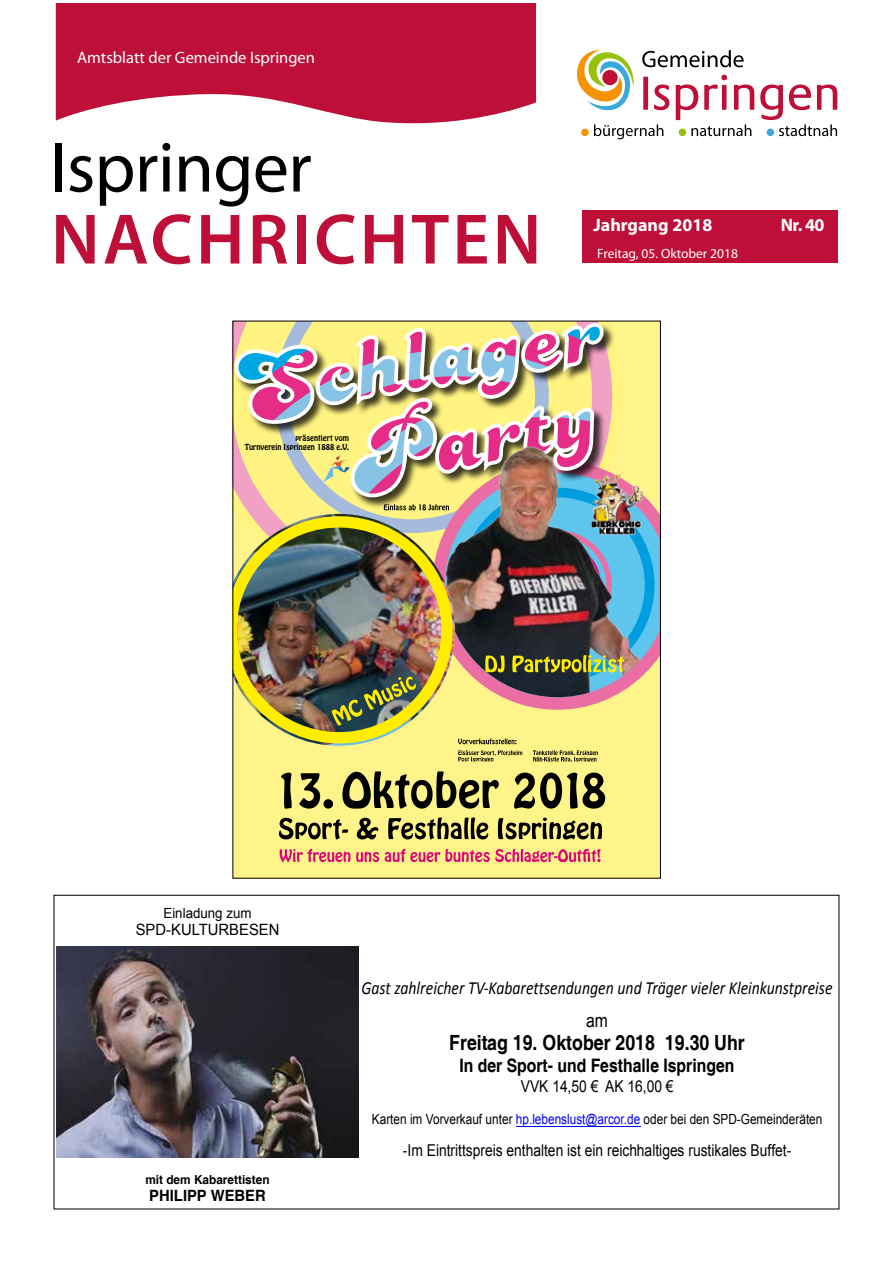
<style>
.page{position:relative;width:893px;height:1263px;background:#fff}
.page>*{position:absolute;margin:0;border:0;box-sizing:border-box;transform-origin:0 0}
.t1{font:600 72px "Myriad Pro";letter-spacing:.045em;color:#bd0f38}
.t2{font:72px "Myriad Pro";letter-spacing:-.01em;color:#000}
.t3{font:700 21px "Helvetica";color:#000;scale:.85 1}
.t4{font:italic 18.6px "Calibri";color:#000;scale:.85 1}
.t5{font:700 18.6px "Helvetica";color:#000;scale:.85 1}
.t6{font:18.6px "Arial";color:#000;scale:.85 1}
.t7{font:700 18px "Myriad Pro";color:#fff}
.t8{font:16.5px "Myriad Pro";color:#fff}
.t9{font:16.35px "Arial";color:#000;scale:.85 1}
.t10{font:15.6px "Arial";color:#000;scale:.95 1}
.t11{font:700 15.6px "Helvetica";color:#000;scale:.95 1}
.t12{font:13.95px "Arial";color:#000;scale:.85 1}
.t13{font:13.95px "Arial";color:#000;scale:.95 1}
.t14{font:13.5px "Myriad Pro";color:#fff}
.t15{font:700 12.45px "Helvetica";color:#000;scale:.95 1}
.t16{font:7.35px/8.9px "Hobo Std";color:#000;text-align:right}
.s1{color:#00f}
</style>
<div class="page">
<svg style="left:56px;top:4px;width:480px;height:120px;background:#c52d51"></svg>
<div style="left:582px;top:210px;width:256px;height:53px;background:#bd0f38"></div>
<div style="left:643px;top:77px;width:5px;height:33px;background:#bd0f38"></div>
<svg style="left:654px;top:85px;width:15px;height:25px"></svg>
<svg style="left:642px;top:50px;width:102px;height:17px"></svg>
<svg style="left:577px;top:49px;width:57px;height:62px"></svg>
<div style="left:602px;top:70px;width:16px;height:15px;background:#bd0f38;border-radius:50%"></div>
<svg style="left:581px;top:124px;width:82px;height:15px"></svg>
<svg style="left:676px;top:75px;width:78px;height:61px"></svg>
<svg style="left:760px;top:85px;width:77px;height:51px"></svg>
<hr style="left:516px;top:1125px;width:124px;height:1px;background:#00f">
<div style="left:233px;top:321px;width:427px;height:557px;background:#fff48a"></div>
<svg style="left:471px;top:738px;width:46px;height:6px"></svg>
<svg style="left:279px;top:817px;width:323px;height:23px"></svg>
<svg style="left:281px;top:771px;width:324px;height:38px"></svg>
<svg style="left:280px;top:849px;width:321px;height:13px"></svg>
<svg style="left:533px;top:750px;width:65px;height:12px"></svg>
<svg style="left:236px;top:325px;width:366px;height:171px"></svg>
<svg style="left:348px;top:323px;width:248px;height:175px"></svg>
<img style="left:421px;top:425px;width:237px;height:285px">
<svg style="left:485px;top:655px;width:139px;height:18px;background:#808631"></svg>
<svg style="left:239px;top:498px;width:232px;height:264px"></svg>
<img style="left:234px;top:500px;width:234px;height:259px">
<img style="left:331px;top:676px;width:86px;height:50px">
<img style="left:580px;top:461px;width:79px;height:78px">
<svg style="left:458px;top:750px;width:64px;height:11px"></svg>
<img style="left:56px;top:946px;width:303px;height:212px">
<p class="t8" style="left:77px;top:48px;width:239px">Amtsblatt der Gemeinde Ispringen</p>
<h1 class="t2" style="left:50px;top:123px;width:263px">Ispringer</h1>
<h1 class="t1" style="left:51px;top:194px;width:492px">NACHRICHTEN</h1>
<p class="t7" style="left:594px;top:213px;width:120px">Jahrgang 2018</p>
<p class="t7" style="left:781px;top:213px;width:45px">Nr. 40</p>
<p class="t14" style="left:597px;top:245px;width:142px">Freitag, 05. Oktober 2018</p>
<p class="t16" style="left:245px;top:433px;width:106px">präsentiert vom<br>Turnverein Ispringen 1888 e.V.</p>
<p class="t13" style="left:163px;top:904px;width:94px">Einladung zum</p>
<p class="t10" style="left:136px;top:920px;width:153px">SPD-KULTURBESEN</p>
<p class="t15" style="left:145px;top:1171px;width:132px">mit dem Kabarettisten</p>
<p class="t11" style="left:149px;top:1186px;width:124px">PHILIPP WEBER</p>
<p class="t4" style="left:362px;top:975px;width:555px">Gast zahlreicher TV-Kabarettsendungen und Träger vieler Kleinkunstpreise</p>
<p class="t6" style="left:586px;top:1008px;width:27px">am</p>
<p class="t3" style="left:449px;top:1030px;width:349px">Freitag 19. Oktober 2018 19.30 Uhr</p>
<p class="t5" style="left:460px;top:1054px;width:325px">In der Sport- und Festhalle Ispringen</p>
<p class="t9" style="left:521px;top:1075px;width:181px">VVK 14,50 € AK 16,00 €</p>
<p class="t12" style="left:372px;top:1110px;width:532px">Karten im Vorverkauf unter <span class="s1">hp.lebenslust@arcor.de</span> oder bei den SPD-Gemeinderäten</p>
<p class="t9" style="left:403px;top:1139px;width:458px">-Im Eintrittspreis enthalten ist ein reichhaltiges rustikales Buffet-</p>
</div>
